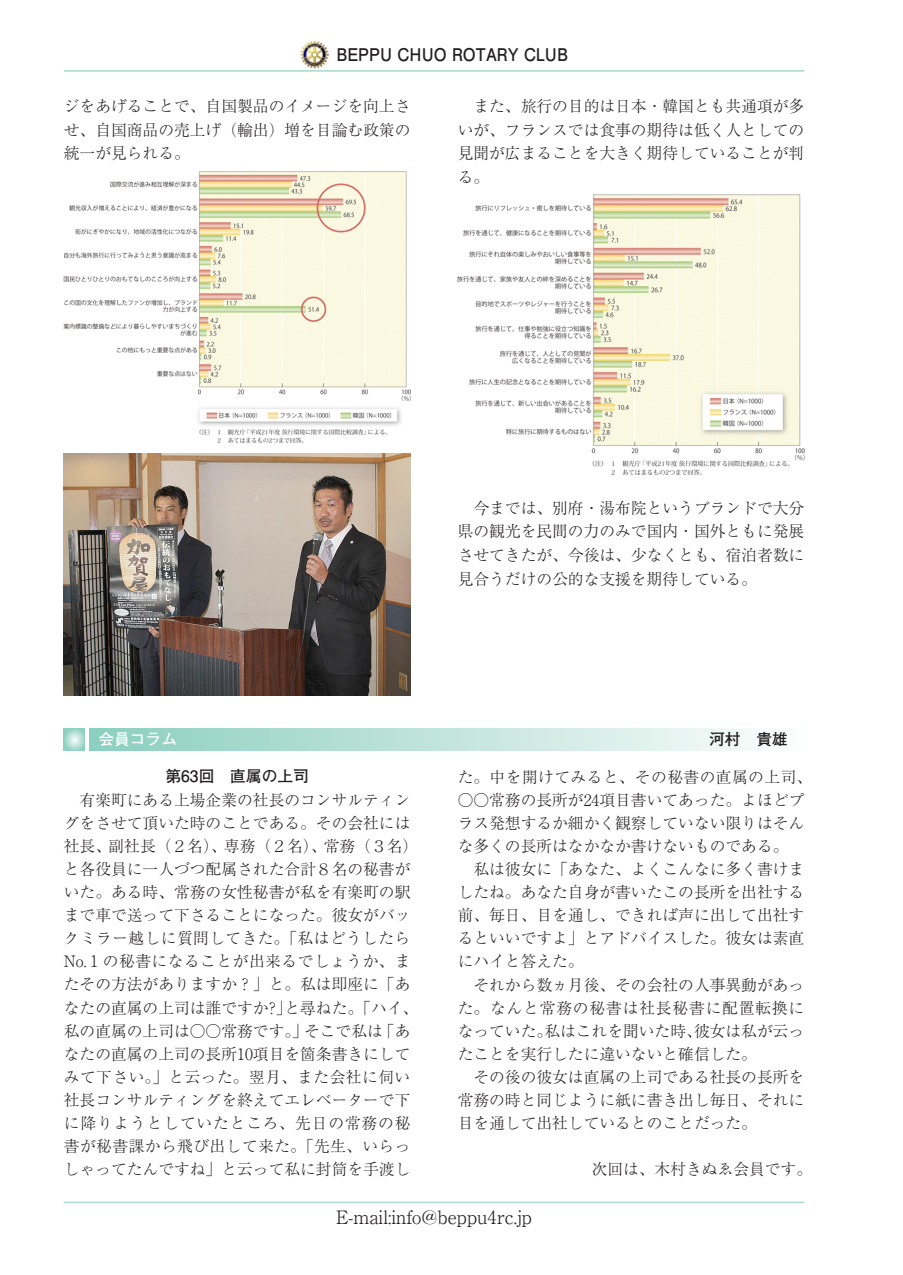
<style>
.page{position:relative;width:903px;height:1275px;background:#fff}
.page>*{position:absolute;margin:0;border:0;box-sizing:border-box;transform-origin:0 0}
.t1{font:300 18.38px "Ryumin Pr 6 N";color:#231f20}
.t2{font:700 17.5px "Futo Go B101 Pr 6 N";color:#231f20;scale:.91 1}
.t3{font:300 15.75px/23.1px "Ryumin Pr 6 N";color:#231f20;text-align:justify}
.t4{font:300 15.75px "Ryumin Pr 6 N";letter-spacing:.03em;color:#231f20}
.t5{font:700 15.75px "Futo Go B101 Pr 6 N";color:#231f20}
.t6{font:700 15.75px "Futo Go B101 Pr 6 N";color:#fff}
</style>
<div class="page">
<hr style="left:64px;top:70px;width:740px;height:2px;background:#b1ddd3">
<hr style="left:64px;top:1201px;width:740px;height:2px;background:#b1ddd3">
<img style="left:300px;top:40px;width:28px;height:28px">
<div style="left:90px;top:728px;width:714px;height:23px;background:linear-gradient(to right,#8bcebe,#fcfdfc)"></div>
<svg style="left:64px;top:728px;width:21px;height:23px"></svg>
<img style="left:64px;top:171px;width:346px;height:271px">
<img style="left:458px;top:195px;width:346px;height:279px">
<img style="left:64px;top:453px;width:346px;height:243px">
<p class="t2" style="left:336px;top:40px;width:256px">BEPPU CHUO ROTARY CLUB</p>
<p class="t3" style="left:64px;top:93px;width:348px;line-height:23.6px">ジをあげることで、自国製品のイメージを向上させ、自国商品の売上げ（輸出）増を目論む政策の統一が見られる。</p>
<p class="t3" style="left:458px;top:93px;width:348px;line-height:23.6px">　また、旅行の目的は日本・韓国とも共通項が多いが、フランスでは食事の期待は低く人としての見聞が広まることを大きく期待していることが判る。</p>
<p class="t3" style="left:458px;top:495px;width:348px;line-height:23.6px">　今までは、別府・湯布院というブランドで大分県の観光を民間の力のみで国内・国外ともに発展させてきたが、今後は、少なくとも、宿泊者数に見合うだけの公的な支援を期待している。</p>
<p class="t6" style="left:98px;top:727px;width:80px">会員コラム</p>
<p class="t5" style="left:693px;top:727px;width:96px">　河村　貴雄</p>
<p class="t5" style="left:165px;top:764px;width:145px">第63回　直属の上司</p>
<p class="t3" style="left:64px;top:787px;width:356px;text-align:left">　有楽町にある上場企業の社長のコンサルティングをさせて頂いた時のことである。その会社には社長、副社長（２名）、専務（２名）、常務（３名）と各役員に一人づつ配属された合計８名の秘書がいた。ある時、常務の女性秘書が私を有楽町の駅まで車で送って下さることになった。彼女がバックミラー越しに質問してきた。「私はどうしたら<br>No.１の秘書になることが出来るでしょうか、またその方法がありますか？」と。私は即座に「あなたの直属の上司は誰ですか?」と尋ねた。「ハイ、私の直属の上司は○○常務です。」そこで私は「あなたの直属の上司の長所10項目を箇条書きにしてみて下さい。」と云った。翌月、また会社に伺い社長コンサルティングを終えてエレベーターで下に降りようとしていたところ、先日の常務の秘書が秘書課から飛び出して来た。「先生、いらっしゃってたんですね」と云って私に封筒を手渡し</p>
<p class="t4" style="left:458px;top:764px;width:356px">た。中を開けてみると、その秘書の直属の上司、</p>
<p class="t3" style="left:458px;top:787px;width:348px;text-align:left">○○常務の長所が24項目書いてあった。よほどプラス発想するか細かく観察していない限りはそんな多くの長所はなかなか書けないものである。　私は彼女に「あなた、よくこんなに多く書けましたね。あなた自身が書いたこの長所を出社する前、毎日、目を通し、できれば声に出して出社するといいですよ」とアドバイスした。彼女は素直にハイと答えた。<br>　それから数ヵ月後、その会社の人事異動があった。なんと常務の秘書は社長秘書に配置転換になっていた。私はこれを聞いた時、彼女は私が云ったことを実行したに違いないと確信した。<br>　その後の彼女は直属の上司である社長の長所を常務の時と同じように紙に書き出し毎日、それに目を通して出社しているとのことだった。</p>
<p class="t3" style="left:592px;top:1157px;width:222px">次回は、木村きぬゑ会員です。</p>
<p class="t1" style="left:336px;top:1203px;width:198px">E-mail:info@beppu4rc.jp</p>
</div>
